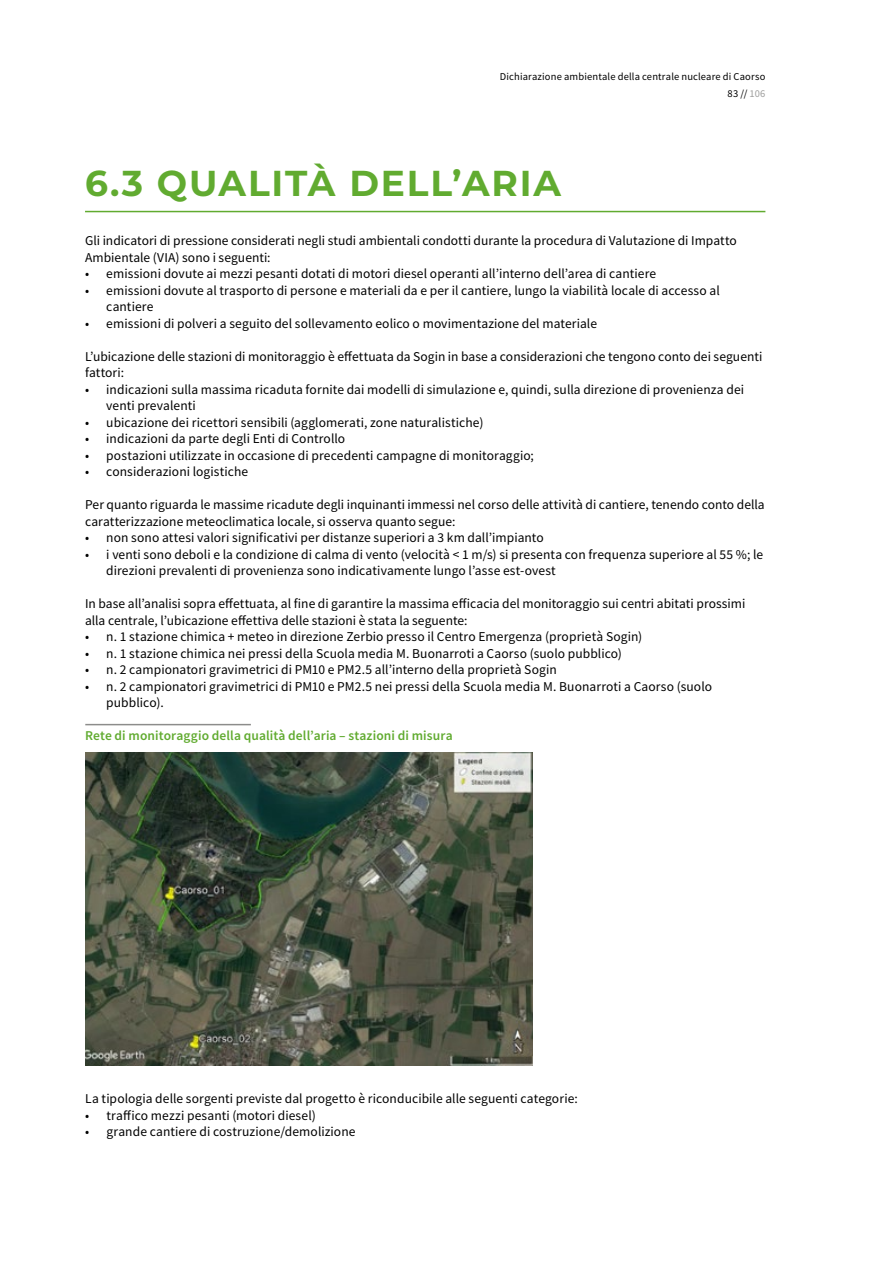
<style>
.page{position:relative;width:893px;height:1263px;background:#fff}
.page>*{position:absolute;margin:0;border:0;box-sizing:border-box;transform-origin:0 0}
.t1{font:700 36px "Montserrat";letter-spacing:.05em;color:#61ab30}
.t2{font:13.5px/16.5px "Source Sans Pro";letter-spacing:.005em;color:#000}
.t3{font:600 13.5px "Source Sans Pro";letter-spacing:.01em;color:#61ab30}
.t4{font:10.5px/16.5px "Source Sans Pro";letter-spacing:.015em;color:#000;text-align:right}
.s1{color:#9d9d9c}
</style>
<div class="page">
<hr style="left:85px;top:211px;width:680px;height:1px;background:#61ab30">
<hr style="left:85px;top:724px;width:166px;height:1px;background:#8c8c8b">
<img style="left:85px;top:752px;width:448px;height:313px">
<p class="t4" style="left:500px;top:68px;width:267px">Dichiarazione ambientale della centrale nucleare di Caorso<br>83 // <span class="s1">106</span></p>
<h1 class="t1" style="left:85px;top:157px;width:477px">6.3 QUALITÀ DELL’ARIA</h1>
<p class="t2" style="left:85px;top:232px;width:653px">Gli indicatori di pressione considerati negli studi ambientali condotti durante la procedura di Valutazione di Impatto<br>Ambientale (VIA) sono i seguenti:</p>
<p class="t2" style="left:85px;top:265px;width:573px">• emissioni dovute ai mezzi pesanti dotati di motori diesel operanti all’interno dell’area di cantiere</p>
<p class="t2" style="left:106px;top:282px;width:615px;text-indent:-21px">• emissioni dovute al trasporto di persone e materiali da e per il cantiere, lungo la viabilità locale di accesso al cantiere</p>
<p class="t2" style="left:85px;top:315px;width:514px">• emissioni di polveri a seguito del sollevamento eolico o movimentazione del materiale</p>
<p class="t2" style="left:85px;top:348px;width:679px">L’ubicazione delle stazioni di monitoraggio è effettuata da Sogin in base a considerazioni che tengono conto dei seguenti fattori:</p>
<p class="t2" style="left:106px;top:381px;width:639px;text-indent:-21px">• indicazioni sulla massima ricaduta fornite dai modelli di simulazione e, quindi, sulla direzione di provenienza dei venti prevalenti</p>
<p class="t2" style="left:85px;top:414px;width:400px">• ubicazione dei ricettori sensibili (agglomerati, zone naturalistiche)</p>
<p class="t2" style="left:85px;top:430px;width:262px">• indicazioni da parte degli Enti di Controllo</p>
<p class="t2" style="left:85px;top:447px;width:450px">• postazioni utilizzate in occasione di precedenti campagne di monitoraggio;</p>
<p class="t2" style="left:85px;top:463px;width:165px">• considerazioni logistiche</p>
<p class="t2" style="left:85px;top:496px;width:681px">Per quanto riguarda le massime ricadute degli inquinanti immessi nel corso delle attività di cantiere, tenendo conto della caratterizzazione meteoclimatica locale, si osserva quanto segue:</p>
<p class="t2" style="left:85px;top:529px;width:460px">• non sono attesi valori significativi per distanze superiori a 3 km dall’impianto</p>
<p class="t2" style="left:106px;top:546px;width:658px;text-indent:-21px">• i venti sono deboli e la condizione di calma di vento (velocità &lt; 1 m/s) si presenta con frequenza superiore al 55 %; le direzioni prevalenti di provenienza sono indicativamente lungo l’asse est-ovest</p>
<p class="t2" style="left:85px;top:595px;width:662px">In base all’analisi sopra effettuata, al fine di garantire la massima efficacia del monitoraggio sui centri abitati prossimi alla centrale, l’ubicazione effettiva delle stazioni è stata la seguente:</p>
<p class="t2" style="left:85px;top:628px;width:559px">• n. 1 stazione chimica + meteo in direzione Zerbio presso il Centro Emergenza (proprietà Sogin)</p>
<p class="t2" style="left:85px;top:645px;width:538px">• n. 1 stazione chimica nei pressi della Scuola media M. Buonarroti a Caorso (suolo pubblico)</p>
<p class="t2" style="left:85px;top:661px;width:473px">• n. 2 campionatori gravimetrici di PM10 e PM2.5 all’interno della proprietà Sogin</p>
<p class="t2" style="left:106px;top:678px;width:607px;text-indent:-21px">• n. 2 campionatori gravimetrici di PM10 e PM2.5 nei pressi della Scuola media M. Buonarroti a Caorso (suolo pubblico).</p>
<p class="t3" style="left:85px;top:727px;width:369px">Rete di monitoraggio della qualità dell’aria – stazioni di misura</p>
<p class="t2" style="left:85px;top:1090px;width:494px">La tipologia delle sorgenti previste dal progetto è riconducibile alle seguenti categorie:</p>
<p class="t2" style="left:85px;top:1107px;width:232px">• traffico mezzi pesanti (motori diesel)</p>
<p class="t2" style="left:85px;top:1123px;width:272px">• grande cantiere di costruzione/demolizione</p>
</div>
